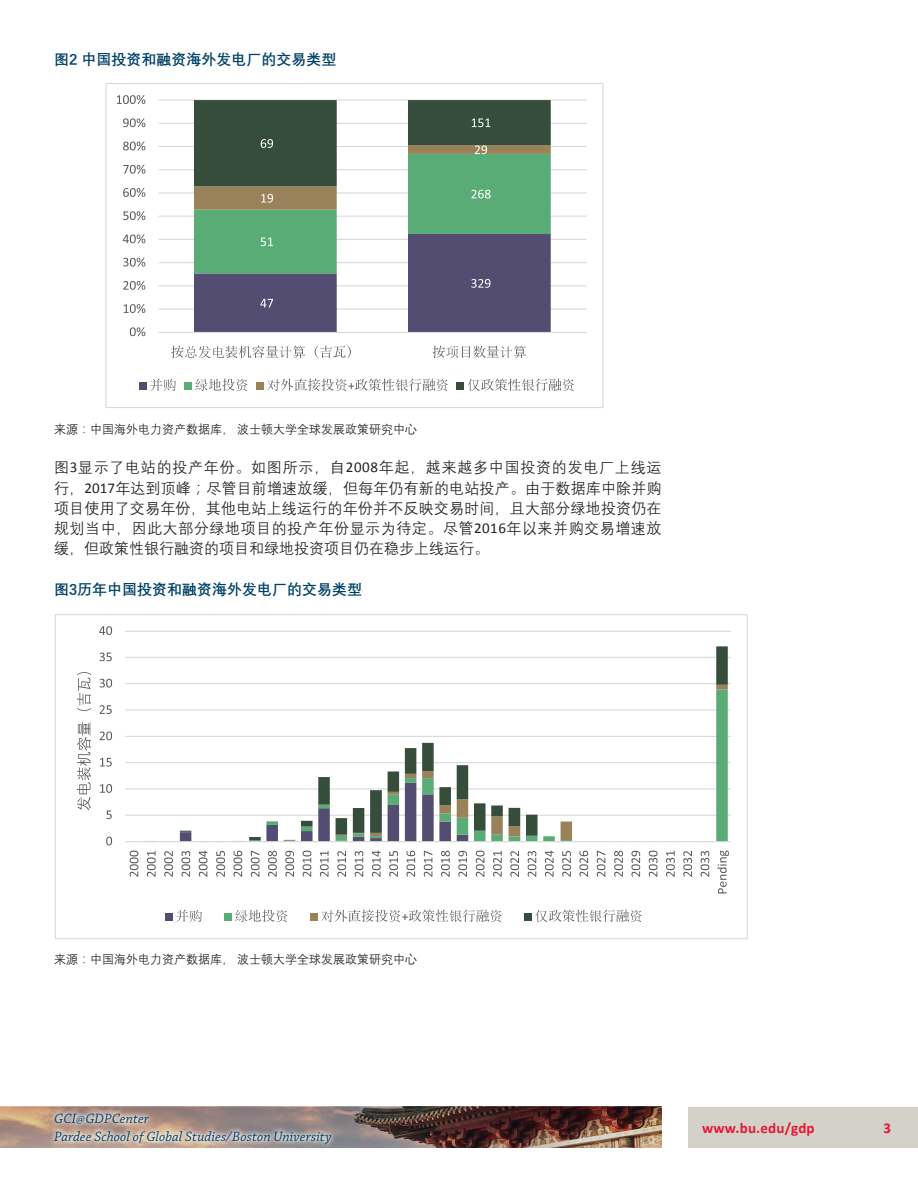
<style>
.page{position:relative;width:918px;height:1188px;background:#fff}
.page>*{position:absolute;margin:0;border:0;box-sizing:border-box;transform-origin:0 0}
.t1{font:15px/20.2px "Deng Xian";color:#231f20;text-align:justify}
.FIG{font:700 15px "Deng Xian";color:#004167}
.t2{font:700 15px "Calibri";letter-spacing:.015em;color:#e51836}
.t3{font:italic 14.25px/18px "Chaparral Pro";letter-spacing:.005em;color:#004167}
.SOURCE{font:12px "Deng Xian";color:#231f20}
.s1{font-family:"Calibri"}
</style>
<div class="page">
<div style="left:688px;top:1107px;width:230px;height:40px;background:#d4d1c9"></div>
<img style="left:0;top:1107px;width:661px;height:40px">
<svg style="left:49px;top:1108px;width:287px;height:40px;background:#b4a099"></svg>
<hr style="left:159px;top:100px;width:428px;height:1px;background:#dad9d8">
<hr style="left:159px;top:123px;width:428px;height:1px;background:#dad9d8">
<hr style="left:159px;top:146px;width:428px;height:1px;background:#dad9d8">
<hr style="left:159px;top:169px;width:428px;height:1px;background:#dad9d8">
<hr style="left:159px;top:192px;width:428px;height:2px;background:#dad9d8">
<hr style="left:159px;top:216px;width:428px;height:1px;background:#dad9d8">
<hr style="left:159px;top:239px;width:428px;height:1px;background:#dad9d8">
<hr style="left:159px;top:262px;width:428px;height:1px;background:#dad9d8">
<hr style="left:159px;top:285px;width:428px;height:1px;background:#dad9d8">
<hr style="left:159px;top:309px;width:428px;height:1px;background:#dad9d8">
<hr style="left:159px;top:332px;width:428px;height:1px;background:#dad9d8">
<svg style="left:194px;top:100px;width:357px;height:232px"></svg>
<svg style="left:130px;top:327px;width:15px;height:9px"></svg>
<svg style="left:124px;top:304px;width:21px;height:9px"></svg>
<svg style="left:123px;top:281px;width:22px;height:9px"></svg>
<svg style="left:123px;top:258px;width:22px;height:9px"></svg>
<svg style="left:123px;top:234px;width:22px;height:9px"></svg>
<svg style="left:123px;top:211px;width:22px;height:9px"></svg>
<svg style="left:123px;top:188px;width:22px;height:9px"></svg>
<svg style="left:123px;top:165px;width:22px;height:9px"></svg>
<svg style="left:123px;top:142px;width:22px;height:9px"></svg>
<svg style="left:123px;top:118px;width:22px;height:9px"></svg>
<svg style="left:117px;top:95px;width:28px;height:9px"></svg>
<svg style="left:171px;top:345px;width:180px;height:13px"></svg>
<svg style="left:433px;top:346px;width:93px;height:12px"></svg>
<div style="left:139px;top:382px;width:7px;height:8px;background:#534d71"></div>
<svg style="left:150px;top:379px;width:26px;height:12px"></svg>
<div style="left:184px;top:382px;width:8px;height:8px;background:#59ac76"></div>
<svg style="left:195px;top:379px;width:53px;height:12px"></svg>
<div style="left:256px;top:382px;width:8px;height:8px;background:#998259"></div>
<svg style="left:267px;top:379px;width:181px;height:12px"></svg>
<div style="left:457px;top:382px;width:7px;height:8px;background:#354d3a"></div>
<svg style="left:468px;top:379px;width:106px;height:12px"></svg>
<div style="left:105px;top:83px;width:499px;height:325px;border:1px solid #dad9d8"></div>
<hr style="left:125px;top:631px;width:606px;height:1px;background:#dad9d8">
<hr style="left:125px;top:657px;width:606px;height:1px;background:#dad9d8">
<hr style="left:125px;top:683px;width:606px;height:1px;background:#dad9d8">
<hr style="left:125px;top:709px;width:606px;height:1px;background:#dad9d8">
<hr style="left:125px;top:736px;width:606px;height:1px;background:#dad9d8">
<hr style="left:125px;top:762px;width:606px;height:1px;background:#dad9d8">
<hr style="left:125px;top:788px;width:606px;height:2px;background:#dad9d8">
<hr style="left:125px;top:815px;width:606px;height:1px;background:#dad9d8">
<svg style="left:163px;top:646px;width:565px;height:195px"></svg>
<hr style="left:125px;top:841px;width:606px;height:1px;background:#dad9d8">
<svg style="left:106px;top:837px;width:6px;height:8px"></svg>
<svg style="left:106px;top:810px;width:6px;height:9px"></svg>
<svg style="left:100px;top:784px;width:12px;height:9px"></svg>
<svg style="left:100px;top:758px;width:12px;height:9px"></svg>
<svg style="left:100px;top:732px;width:12px;height:8px"></svg>
<svg style="left:100px;top:705px;width:12px;height:9px"></svg>
<svg style="left:100px;top:679px;width:12px;height:9px"></svg>
<svg style="left:100px;top:652px;width:12px;height:9px"></svg>
<svg style="left:99px;top:626px;width:13px;height:9px"></svg>
<svg style="left:130px;top:851px;width:8px;height:26px"></svg>
<svg style="left:147px;top:851px;width:9px;height:26px"></svg>
<svg style="left:164px;top:851px;width:9px;height:26px"></svg>
<svg style="left:181px;top:851px;width:9px;height:26px"></svg>
<svg style="left:199px;top:851px;width:9px;height:26px"></svg>
<svg style="left:216px;top:851px;width:9px;height:26px"></svg>
<svg style="left:233px;top:851px;width:9px;height:26px"></svg>
<svg style="left:251px;top:851px;width:9px;height:26px"></svg>
<svg style="left:268px;top:851px;width:9px;height:26px"></svg>
<svg style="left:285px;top:851px;width:9px;height:26px"></svg>
<svg style="left:303px;top:851px;width:8px;height:26px"></svg>
<svg style="left:320px;top:851px;width:9px;height:26px"></svg>
<svg style="left:337px;top:851px;width:9px;height:26px"></svg>
<svg style="left:355px;top:851px;width:8px;height:26px"></svg>
<svg style="left:372px;top:851px;width:9px;height:26px"></svg>
<svg style="left:389px;top:851px;width:9px;height:26px"></svg>
<svg style="left:406px;top:851px;width:9px;height:26px"></svg>
<svg style="left:424px;top:851px;width:9px;height:26px"></svg>
<svg style="left:441px;top:851px;width:9px;height:26px"></svg>
<svg style="left:458px;top:851px;width:9px;height:26px"></svg>
<svg style="left:476px;top:851px;width:9px;height:26px"></svg>
<svg style="left:493px;top:851px;width:9px;height:26px"></svg>
<svg style="left:510px;top:851px;width:9px;height:26px"></svg>
<svg style="left:528px;top:851px;width:8px;height:26px"></svg>
<svg style="left:545px;top:851px;width:9px;height:26px"></svg>
<svg style="left:562px;top:851px;width:9px;height:26px"></svg>
<svg style="left:579px;top:851px;width:9px;height:26px"></svg>
<svg style="left:597px;top:851px;width:9px;height:26px"></svg>
<svg style="left:614px;top:851px;width:9px;height:26px"></svg>
<svg style="left:631px;top:851px;width:9px;height:26px"></svg>
<svg style="left:649px;top:851px;width:9px;height:26px"></svg>
<svg style="left:666px;top:851px;width:9px;height:26px"></svg>
<svg style="left:683px;top:851px;width:9px;height:26px"></svg>
<svg style="left:701px;top:851px;width:8px;height:26px"></svg>
<svg style="left:717px;top:850px;width:12px;height:43px"></svg>
<svg style="left:77px;top:672px;width:14px;height:138px"></svg>
<div style="left:165px;top:913px;width:7px;height:8px;background:#534d71"></div>
<svg style="left:176px;top:910px;width:26px;height:12px"></svg>
<div style="left:224px;top:913px;width:8px;height:8px;background:#59ac76"></div>
<svg style="left:235px;top:910px;width:53px;height:12px"></svg>
<div style="left:310px;top:913px;width:8px;height:8px;background:#998259"></div>
<svg style="left:321px;top:910px;width:181px;height:12px"></svg>
<div style="left:524px;top:913px;width:8px;height:8px;background:#354d3a"></div>
<svg style="left:535px;top:910px;width:107px;height:12px"></svg>
<p class="FIG" style="left:54px;top:49px;width:284px">图2 中国投资和融资海外发电厂的交易类型</p>
<p class="SOURCE" style="left:54px;top:422px;width:365px">来源：中国海外电力资产数据库， 波士顿大学全球发展政策研究中心</p>
<p class="t1" style="left:54px;top:457px;width:609px">图<span class="s1">3</span>显示了电站的投产年份。如图所示，自<span class="s1">2008</span>年起，越来越多中国投资的发电厂上线运行，<span class="s1">2017</span>年达到顶峰；尽管目前增速放缓，但每年仍有新的电站投产。由于数据库中除并购项目使用了交易年份，其他电站上线运行的年份并不反映交易时间，且大部分绿地投资仍在规划当中，因此大部分绿地项目的投产年份显示为待定。尽管<span class="s1">2016</span>年以来并购交易增速放缓，但政策性银行融资的项目和绿地投资项目仍在稳步上线运行。</p>
<p class="FIG" style="left:54px;top:579px;width:310px">图3历年中国投资和融资海外发电厂的交易类型</p>
<p class="SOURCE" style="left:54px;top:952px;width:365px">来源：中国海外电力资产数据库， 波士顿大学全球发展政策研究中心</p>
<p class="t3" style="left:54px;top:1110px;width:279px">GCI@GDPCenter<br>Pardee School of Global Studies/Boston University</p>
<p class="t2" style="left:702px;top:1118px;width:114px">www.bu.edu/gdp</p>
<p class="t2" style="left:883px;top:1118px;width:9px">3</p>
</div>
